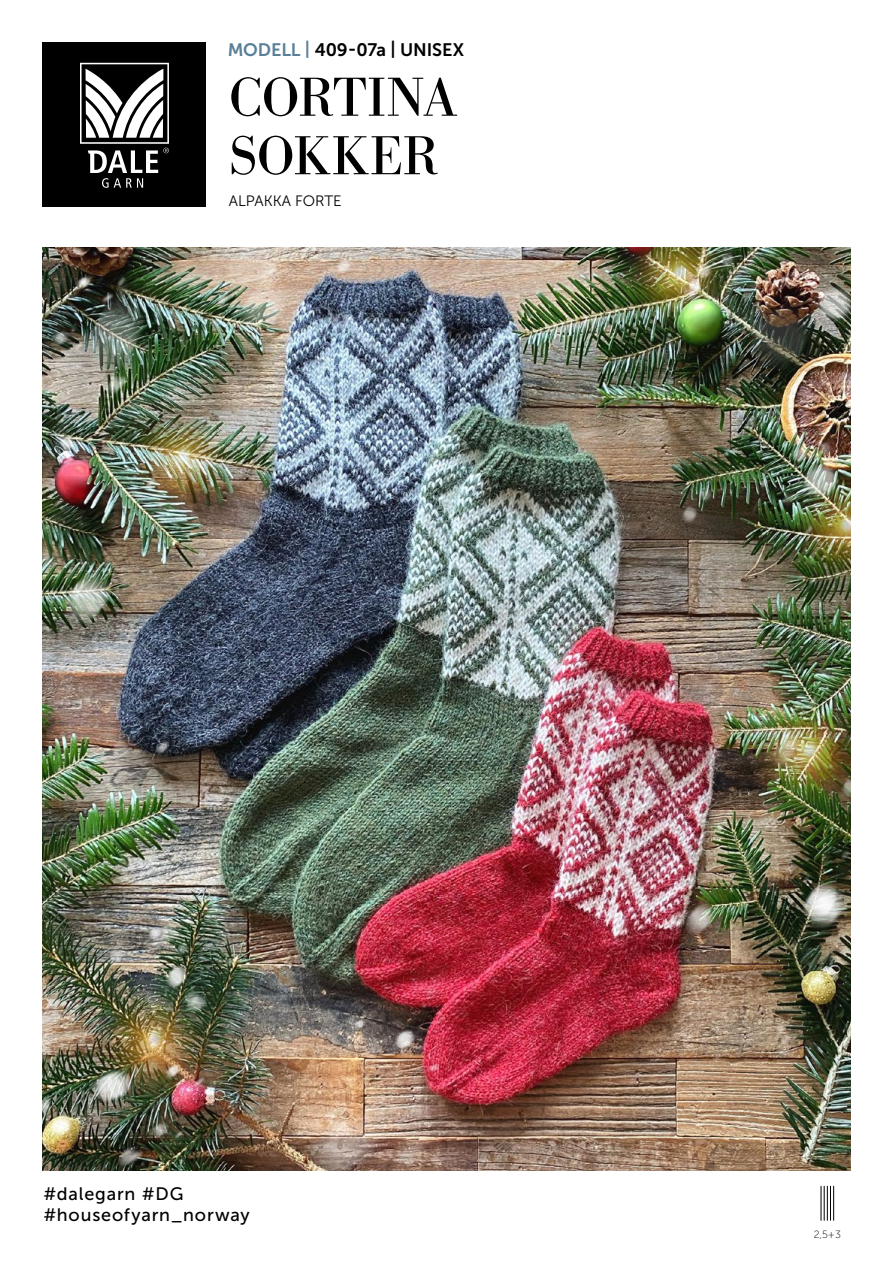
<style>
.page{position:relative;width:893px;height:1263px;background:#fff}
.page>*{position:absolute;margin:0;border:0;box-sizing:border-box;transform-origin:0 0}
.t1{font:57px "Bodoni URW";letter-spacing:-.01em;color:#000}
.t2{font:18px/21px "Museo Sans 500";letter-spacing:.045em;color:#000}
.t3{font:18px "Museo Sans 700";letter-spacing:-.005em;color:#000}
.t4{font:15px "Museo Sans 300";color:#000}
.t5{font:10.5px "Museo Sans 100";color:#000}
.s1{color:#5a7f98}
</style>
<div class="page">
<div style="left:43px;top:43px;width:163px;height:164px;background:#000"></div>
<svg style="left:80px;top:63px;width:89px;height:125px"></svg>
<img style="left:43px;top:248px;width:807px;height:923px">
<hr style="left:820px;top:1186px;width:1px;height:35px;background:#000">
<hr style="left:824px;top:1186px;width:1px;height:35px;background:#000">
<hr style="left:827px;top:1186px;width:1px;height:35px;background:#000">
<hr style="left:830px;top:1186px;width:1px;height:35px;background:#000">
<hr style="left:833px;top:1186px;width:1px;height:35px;background:#000">
<p class="t3" style="left:228px;top:40px;width:238px"><span class="s1">MODELL |</span> 409-07a | UNISEX</p>
<p class="t1" style="left:229px;top:64px;width:229px">CORTINA</p>
<p class="t1" style="left:229px;top:122px;width:211px">SOKKER</p>
<p class="t4" style="left:229px;top:193px;width:114px">ALPAKKA FORTE</p>
<p class="t2" style="left:43px;top:1184px;width:208px">#dalegarn #DG #houseofyarn_norway</p>
<p class="t5" style="left:814px;top:1229px;width:29px">2,5+3</p>
</div>
